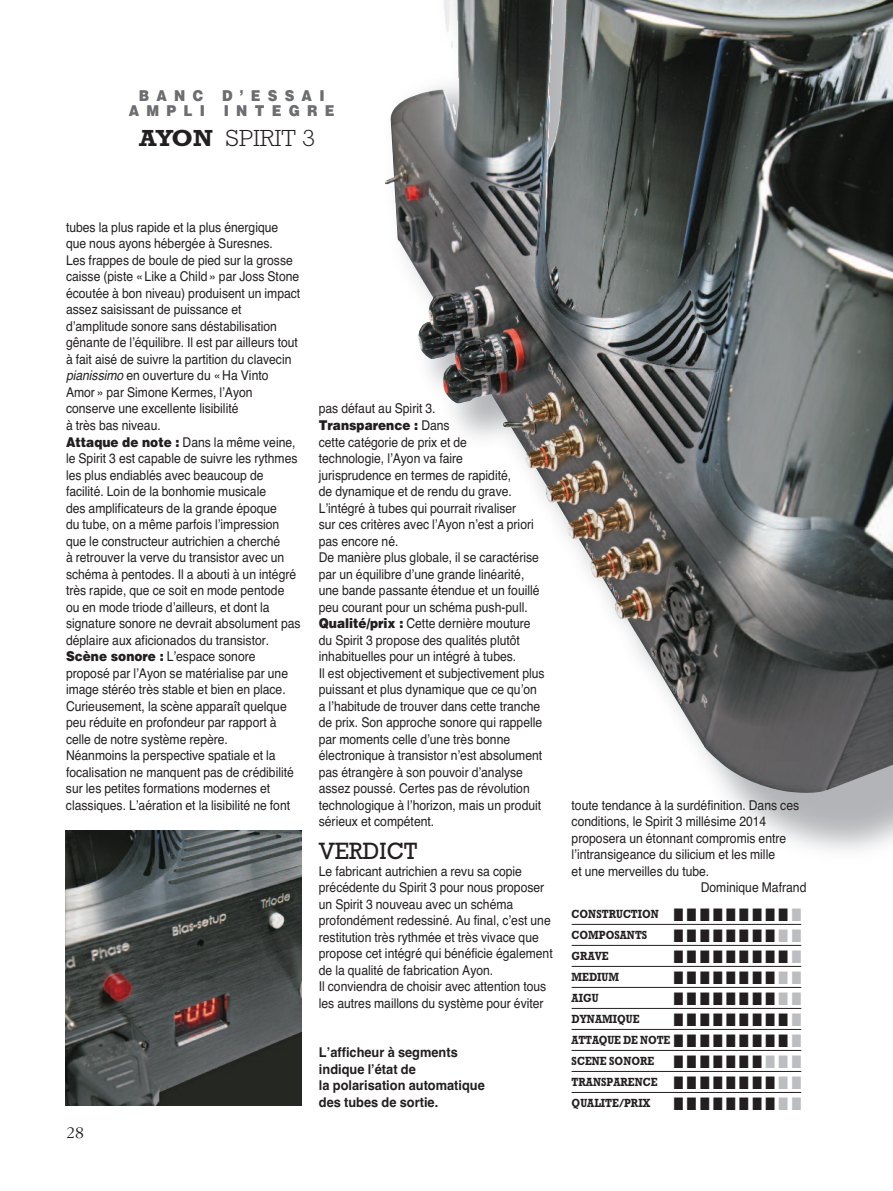
<style>
.page{position:relative;width:893px;height:1191px;background:#fff}
.page>*{position:absolute;margin:0;border:0;box-sizing:border-box;transform-origin:0 0}
.t1{font:24px "Rockwell";color:#231f20;scale:.95 1}
.t2{font:300 23.7px "Rockwell";color:#231f20;scale:1.06 1}
.t3{font:18px "Zapf Dingbats";color:#231f20;scale:.7 1}
.t4{font:18px "Garamond Three";color:#231f20}
.t5{font:900 15px "Helvetica";letter-spacing:.535em;color:#6c6d70;scale:.9 1}
.t6{font:13.5px/16.5px "Helvetica";color:#231f20;scale:.9 1}
.t7{font:700 13.5px/16.5px "Helvetica";color:#231f20;scale:.95 1}
.t8{font:700 12px/21px "Rockwell";color:#231f20;scale:.85 1}
.s1{font-weight:700}
.s2{font-style:italic}
.s3{font-weight:900}
.s4{color:#bcbdc0}
</style>
<div class="page">
<img style="left:301px;top:793px;width:592px;height:133px">
<img style="left:385px;top:0;width:508px;height:793px">
<hr style="left:572px;top:924px;width:229px;height:1px;background:#231f20">
<hr style="left:572px;top:945px;width:229px;height:1px;background:#231f20">
<hr style="left:572px;top:966px;width:229px;height:1px;background:#231f20">
<hr style="left:572px;top:987px;width:229px;height:1px;background:#231f20">
<hr style="left:572px;top:1008px;width:229px;height:1px;background:#231f20">
<hr style="left:572px;top:1029px;width:229px;height:1px;background:#231f20">
<hr style="left:572px;top:1050px;width:229px;height:1px;background:#231f20">
<hr style="left:572px;top:1071px;width:229px;height:1px;background:#231f20">
<hr style="left:572px;top:1092px;width:229px;height:1px;background:#231f20">
<img style="left:66px;top:830px;width:235px;height:275px">
<p class="t5" style="left:139px;top:87px;width:73px">BANC</p>
<p class="t5" style="left:222px;top:87px;width:115px">D’ESSAI</p>
<p class="t5" style="left:129px;top:102px;width:86px">AMPLI</p>
<p class="t5" style="left:224px;top:102px;width:124px">INTEGRE</p>
<h2 class="t2" style="left:139px;top:130px;width:168px"><span class="s1">AYON</span> SPIRIT 3</h2>
<p class="t6" style="left:66px;top:219px;width:262px">tubes la plus rapide et la plus énergique que nous ayons hébergée à Suresnes.<br>Les frappes de boule de pied sur la grosse caisse (piste «Like a Child» par Joss Stone écoutée à bon niveau) produisent un impact assez saisissant de puissance et d’amplitude sonore sans déstabilisation gênante de l’équilibre. Il est par ailleurs tout à fait aisé de suivre la partition du clavecin <span class="s2">pianissimo</span> en ouverture du «Ha Vinto Amor» par Simone Kermes, l’Ayon conserve une excellente lisibilité<br>à très bas niveau.<br><span class="s3">Attaque de note :</span> Dans la même veine, le Spirit 3 est capable de suivre les rythmes les plus endiablés avec beaucoup de facilité. Loin de la bonhomie musicale<br>des amplificateurs de la grande époque<br>du tube, on a même parfois l’impression que le constructeur autrichien a cherché<br>à retrouver la verve du transistor avec un schéma à pentodes. Il a abouti à un intégré très rapide, que ce soit en mode pentode ou en mode triode d’ailleurs, et dont la signature sonore ne devrait absolument pas déplaire aux aficionados du transistor.<br><span class="s3">Scène sonore :</span> L’espace sonore proposé par l’Ayon se matérialise par une image stéréo très stable et bien en place.<br>Curieusement, la scène apparaît quelque peu réduite en profondeur par rapport à celle de notre système repère.<br>Néanmoins la perspective spatiale et la focalisation ne manquent pas de crédibilité sur les petites formations modernes et classiques. L’aération et la lisibilité ne font</p>
<h3 class="t4" style="left:66px;top:1126px;width:19px">28</h3>
<p class="t6" style="left:319px;top:400px;width:252px">pas défaut au Spirit 3.<br><span class="s3">Transparence :</span> Dans<br>cette catégorie de prix et de<br>technologie, l’Ayon va faire<br>jurisprudence en termes de rapidité,<br>de dynamique et de rendu du grave.<br>L’intégré à tubes qui pourrait rivaliser<br>sur ces critères avec l’Ayon n’est a priori pas encore né.<br>De manière plus globale, il se caractérise par un équilibre d’une grande linéarité, une bande passante étendue et un fouillé peu courant pour un schéma push-pull.<br><span class="s3">Qualité/prix :</span> Cette dernière mouture du Spirit 3 propose des qualités plutôt inhabituelles pour un intégré à tubes.<br>Il est objectivement et subjectivement plus puissant et plus dynamique que ce qu’on a l’habitude de trouver dans cette tranche de prix. Son approche sonore qui rappelle par moments celle d’une très bonne électronique à transistor n’est absolument pas étrangère à son pouvoir d’analyse assez poussé. Certes pas de révolution technologique à l’horizon, mais un produit sérieux et compétent.</p>
<h1 class="t1" style="left:319px;top:843px;width:105px">VERDICT</h1>
<p class="t6" style="left:319px;top:862px;width:261px">Le fabricant autrichien a revu sa copie précédente du Spirit 3 pour nous proposer un Spirit 3 nouveau avec un schéma profondément redessiné. Au final, c’est une restitution très rythmée et très vivace que propose cet intégré qui bénéficie également de la qualité de fabrication Ayon.<br>Il conviendra de choisir avec attention tous les autres maillons du système pour éviter</p>
<p class="t7" style="left:319px;top:1044px;width:176px">L’afficheur à segments indique l’état de<br>la polarisation automatique des tubes de sortie.</p>
<p class="t6" style="left:572px;top:796px;width:254px">toute tendance à la surdéfinition. Dans ces</p>
<p class="t6" style="left:572px;top:813px;width:218px">conditions, le Spirit 3 millésime 2014</p>
<p class="t6" style="left:572px;top:829px;width:240px">proposera un étonnant compromis entre</p>
<p class="t6" style="left:572px;top:846px;width:228px">l’intransigeance du silicium et les mille</p>
<p class="t6" style="left:572px;top:862px;width:155px">et une merveilles du tube.</p>
<p class="t6" style="left:701px;top:879px;width:119px">Dominique Mafrand</p>
<p class="t8" style="left:572px;top:904px;width:272px">CONSTRUCTION ■ ■ ■ ■ ■ ■ ■ ■ ■ <span class="s4">■<br></span>COMPOSANTS</p>
<h3 class="t3" style="left:674px;top:925px;width:183px">■■■■■■■■<span class="s4">■■</span></h3>
<p class="t8" style="left:572px;top:946px;width:45px">GRAVE</p>
<h3 class="t3" style="left:674px;top:946px;width:183px">■■■■■■■■■<span class="s4">■</span></h3>
<p class="t8" style="left:572px;top:967px;width:57px">MEDIUM</p>
<h3 class="t3" style="left:674px;top:967px;width:183px">■■■■■■■■<span class="s4">■■</span></h3>
<p class="t8" style="left:572px;top:988px;width:33px">AIGU</p>
<h3 class="t3" style="left:674px;top:988px;width:183px">■■■■■■■■<span class="s4">■■</span></h3>
<p class="t8" style="left:572px;top:1009px;width:81px">DYNAMIQUE</p>
<h3 class="t3" style="left:674px;top:1009px;width:183px">■■■■■■■■■<span class="s4">■</span></h3>
<p class="t8" style="left:572px;top:1030px;width:272px;text-align:justify">ATTAQUEDENOTE ■■■■■■■■■<span class="s4">■ </span>SCENESONORE ■■■■■■■<span class="s4">■■■ </span>TRANSPARENCE ■ ■ ■ ■ ■ ■ ■ ■ <span class="s4">■</span> <span class="s4">■ </span>QUALITE/PRIX</p>
<h3 class="t3" style="left:674px;top:1093px;width:183px">■■■■■■■■<span class="s4">■■</span></h3>
</div>
